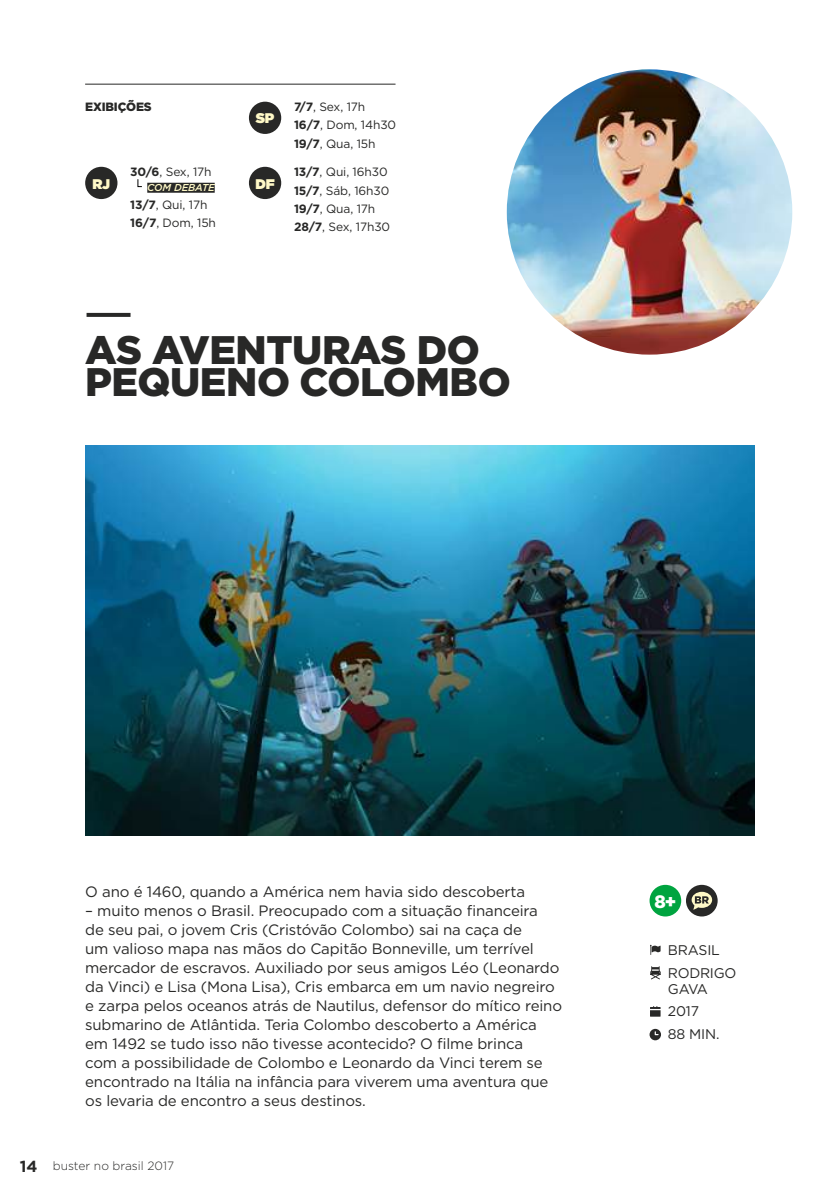
<style>
.page{position:relative;width:840px;height:1191px;background:#fff}
.page>*{position:absolute;margin:0;border:0;box-sizing:border-box;transform-origin:0 0}
.t1{font:900 39.8px/32px "Gotham";letter-spacing:-.01em;color:#282827}
.t2{font:900 18px "Gotham";color:#fff}
.t3{font:15px/19px "Gotham";letter-spacing:-.01em;color:#282827}
.t4{font:14px/16px "Gotham";letter-spacing:-.015em;color:#282827}
.t5{font:900 14px "Gotham";color:#fff9c7}
.t6{font:12px/18.2px "Gotham";letter-spacing:-.01em;color:#282827}
.t7{font:300 12px "Gotham";color:#282827}
.t8{font:900 12px "Gotham";letter-spacing:-.01em;color:#282827}
.t9{font:italic 500 10px "Gotham";letter-spacing:-.01em;color:#fff9c7}
.s1{font-weight:700}
.s2{font-weight:700;font-size:16px}
</style>
<div class="page">
<svg style="left:86px;top:313px;width:44px;height:4px"></svg>
<div style="left:649px;top:885px;width:31px;height:31px;background:#00a440;border-radius:50%"></div>
<div style="left:685px;top:885px;width:32px;height:31px;background:#282827;border-radius:50%"></div>
<svg style="left:691px;top:891px;width:20px;height:18px"></svg>
<img style="left:85px;top:446px;width:669px;height:389px">
<hr style="left:85px;top:84px;width:310px;height:1px;background:#282827">
<svg style="left:650px;top:966px;width:10px;height:13px"></svg>
<svg style="left:650px;top:944px;width:10px;height:11px"></svg>
<svg style="left:650px;top:1006px;width:10px;height:10px"></svg>
<svg style="left:649px;top:1028px;width:11px;height:12px"></svg>
<div style="left:249px;top:102px;width:32px;height:32px;background:#282827;border-radius:50%"></div>
<div style="left:249px;top:167px;width:32px;height:32px;background:#282827;border-radius:50%"></div>
<div style="left:85px;top:167px;width:32px;height:32px;background:#282827;border-radius:50%"></div>
<img style="left:506px;top:69px;width:285px;height:286px;border-radius:143px">
<div style="left:147px;top:183px;width:67px;height:10px;background:#282827"></div>
<svg style="left:137px;top:179px;width:5px;height:9px"></svg>
<p class="t8" style="left:85px;top:99px;width:68px">EXIBIÇÕES</p>
<p class="t5" style="left:92px;top:173px;width:19px">RJ</p>
<p class="t6" style="left:130px;top:163px;width:83px"><span class="s1">30/6</span>, Sex, 17h</p>
<p class="t9" style="left:147px;top:181px;width:69px">COM DEBATE</p>
<p class="t6" style="left:130px;top:196px;width:87px"><span class="s1">13/7</span>, Qui, 17h<br><span class="s1">16/7</span>, Dom, 15h</p>
<p class="t5" style="left:256px;top:108px;width:20px">SP</p>
<p class="t6" style="left:294px;top:98px;width:104px"><span class="s1">7/7</span>, Sex, 17h<br><span class="s1">16/7</span>, Dom, 14h30<br><span class="s1">19/7</span>, Qua, 15h</p>
<p class="t5" style="left:255px;top:173px;width:21px">DF</p>
<p class="t6" style="left:294px;top:163px;width:98px"><span class="s1">13/7</span>, Qui, 16h30<br><span class="s1">15/7</span>, Sáb, 16h30<br><span class="s1">19/7</span>, Qua, 17h<br><span class="s1">28/7</span>, Sex, 17h30</p>
<h1 class="t1" style="left:85px;top:334px;width:427px">AS AVENTURAS DO<br>PEQUENO COLOMBO</h1>
<p class="t3" style="left:85px;top:881px;width:441px">O ano é 1460, quando a América nem havia sido descoberta</p>
<p class="t3" style="left:85px;top:900px;width:478px">– muito menos o Brasil. Preocupado com a situação financeira<br>de seu pai, o jovem Cris (Cristóvão Colombo) sai na caça de<br>um valioso mapa nas mãos do Capitão Bonneville, um terrível mercador de escravos. Auxiliado por seus amigos Léo (Leonardo da Vinci) e Lisa (Mona Lisa), Cris embarca em um navio negreiro e zarpa pelos oceanos atrás de Nautilus, defensor do mítico reino submarino de Atlântida. Teria Colombo descoberto a América em 1492 se tudo isso não tivesse acontecido? O filme brinca<br>com a possibilidade de Colombo e Leonardo da Vinci terem se encontrado na Itália na infância para viverem uma aventura que os levaria de encontro a seus destinos.</p>
<p class="t7" style="left:20px;top:1158px;width:156px"><span class="s2">14</span> buster no brasil 2017</p>
<p class="t2" style="left:654px;top:889px;width:23px">8+</p>
<p class="t4" style="left:667px;top:941px;width:54px">BRASIL</p>
<p class="t4" style="left:667px;top:964px;width:70px">RODRIGO<br>GAVA</p>
<p class="t4" style="left:667px;top:999px;width:53px;line-height:22.8px">2017<br>88 MIN.</p>
</div>
